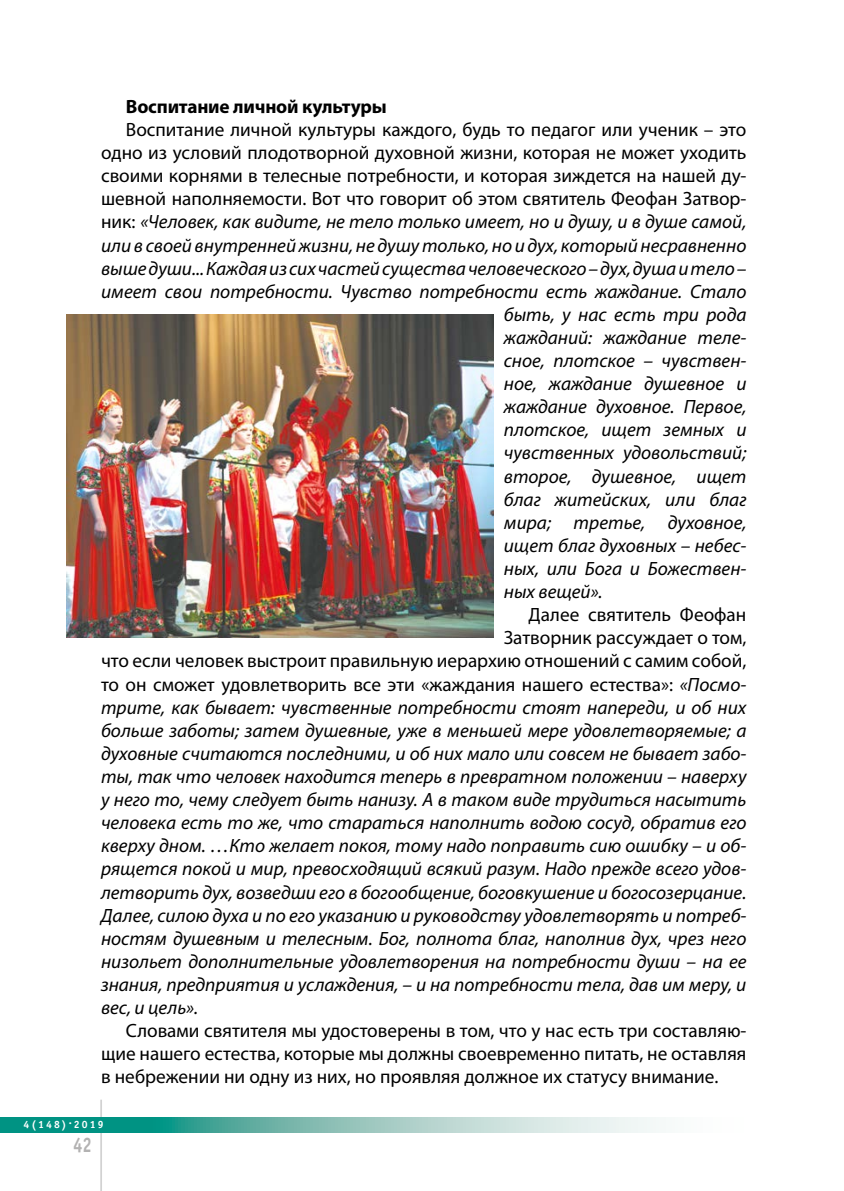
<style>
.page{position:relative;width:844px;height:1191px;background:#fff}
.page>*{position:absolute;margin:0;border:0;box-sizing:border-box;transform-origin:0 0}
.t1{font:700 21px "Officina Sans C";color:#b3b2b2;scale:.8 1}
.t2{font:italic 19.25px "Myriad Pro";color:#000}
.t3{font:19.25px/23.1px "Myriad Pro";color:#000;text-align:justify}
.t4{font:700 19.25px "Myriad Pro";letter-spacing:-.01em;color:#000}
.t5{font:700 10.5px "Officina Sans C";letter-spacing:.2em;color:#fff}
.s1{font-style:normal}
.s2{font-style:italic}
</style>
<div class="page">
<div style="left:409px;top:1077px;width:50px;height:40px;border:1px solid #fff;border-radius:50%"></div>
<hr style="left:100px;top:1099px;width:2px;height:92px;background:#d2d2d2">
<svg style="left:0;top:1117px;width:659px;height:1px"></svg>
<svg style="left:0;top:1118px;width:659px;height:14px;background:#79beb5"></svg>
<img style="left:66px;top:314px;width:427px;height:324px">
<p class="t4" style="left:126px;top:94px;width:262px">Воспитание личной культуры</p>
<p class="t3" style="left:126px;top:118px;width:622px">Воспитание личной культуры каждого, будь то педагог или ученик – это</p>
<p class="t3" style="left:101px;top:141px;width:646px">одно из условий плодотворной духовной жизни, которая не может уходить</p>
<p class="t3" style="left:101px;top:164px;width:646px">своими корнями в телесные потребности, и которая зиждется на нашей ду-</p>
<p class="t3" style="left:101px;top:187px;width:646px">шевной наполняемости. Вот что говорит об этом святитель Феофан Затвор-</p>
<p class="t2" style="left:101px;top:210px;width:646px"><span class="s1">ник:</span> «Человек, как видите, не тело только имеет, но и душу, и в душе самой,</p>
<p class="t2" style="left:101px;top:233px;width:646px">или в своей внутренней жизни, не душу только, но и дух, который несравненно</p>
<p class="t2" style="left:101px;top:256px;width:646px">выше души... Каждая из сих частей существа человеческого – дух, душа и тело –</p>
<p class="t2" style="left:101px;top:279px;width:646px">имеет свои потребности. Чувство потребности есть жаждание. Стало</p>
<p class="t2" style="left:503px;top:302px;width:244px">быть, у нас есть три рода</p>
<p class="t2" style="left:503px;top:325px;width:244px">жажданий: жаждание теле-</p>
<p class="t2" style="left:503px;top:349px;width:244px">сное, плотское – чувствен-</p>
<p class="t2" style="left:503px;top:372px;width:244px">ное, жаждание душевное и</p>
<p class="t2" style="left:503px;top:395px;width:244px">жаждание духовное. Первое,</p>
<p class="t2" style="left:503px;top:418px;width:244px">плотское, ищет земных и</p>
<p class="t2" style="left:503px;top:441px;width:244px">чувственных удовольствий;</p>
<p class="t2" style="left:503px;top:464px;width:244px">второе, душевное, ищет</p>
<p class="t2" style="left:503px;top:487px;width:244px">благ житейских, или благ</p>
<p class="t2" style="left:503px;top:510px;width:244px">мира; третье, духовное,</p>
<p class="t2" style="left:503px;top:533px;width:244px">ищет благ духовных – небес-</p>
<p class="t2" style="left:503px;top:556px;width:244px">ных, или Бога и Божествен-</p>
<p class="t2" style="left:503px;top:580px;width:100px">ных вещей».</p>
<p class="t3" style="left:528px;top:603px;width:219px">Далее святитель Феофан</p>
<p class="t3" style="left:503px;top:626px;width:244px">Затворник рассуждает о том,</p>
<p class="t3" style="left:101px;top:649px;width:646px">что если человек выстроит правильную иерархию отношений с самим собой,</p>
<p class="t3" style="left:101px;top:672px;width:646px">то он сможет удовлетворить все эти «жаждания нашего естества»: <span class="s2">«Посмо-</span></p>
<p class="t2" style="left:101px;top:695px;width:646px">трите, как бывает: чувственные потребности стоят напереди, и об них</p>
<p class="t2" style="left:101px;top:718px;width:646px">больше заботы; затем душевные, уже в меньшей мере удовлетворяемые; а</p>
<p class="t2" style="left:101px;top:741px;width:646px">духовные считаются последними, и об них мало или совсем не бывает забо-</p>
<p class="t2" style="left:101px;top:764px;width:646px">ты, так что человек находится теперь в превратном положении – наверху</p>
<p class="t2" style="left:101px;top:787px;width:646px">у него то, чему следует быть нанизу. А в таком виде трудиться насытить</p>
<p class="t2" style="left:101px;top:811px;width:646px">человека есть то же, что стараться наполнить водою сосуд, обратив его</p>
<p class="t2" style="left:101px;top:834px;width:646px">кверху дном. …Кто желает покоя, тому надо поправить сию ошибку – и об-</p>
<p class="t2" style="left:101px;top:857px;width:646px">рящется покой и мир, превосходящий всякий разум. Надо прежде всего удов-</p>
<p class="t2" style="left:101px;top:880px;width:646px">летворить дух, возведши его в богообщение, боговкушение и богосозерцание.</p>
<p class="t2" style="left:101px;top:903px;width:646px">Далее, силою духа и по его указанию и руководству удовлетворять и потреб-</p>
<p class="t2" style="left:101px;top:926px;width:646px">ностям душевным и телесным. Бог, полнота благ, наполнив дух, чрез него</p>
<p class="t2" style="left:101px;top:949px;width:646px">низольет дополнительные удовлетворения на потребности души – на ее</p>
<p class="t2" style="left:101px;top:972px;width:646px">знания, предприятия и услаждения, – и на потребности тела, дав им меру, и</p>
<p class="t2" style="left:101px;top:995px;width:99px">вес, и цель».</p>
<p class="t3" style="left:101px;top:1019px;width:646px;text-indent:25px">Словами святителя мы удостоверены в том, что у нас есть три составляю&shy;щие нашего естества, которые мы должны своевременно питать, не оставляя в небрежении ни одну из них, но проявляя должное их статусу внимание.</p>
<p class="t5" style="left:24px;top:1119px;width:82px">4(148).2019</p>
<p class="t5" style="left:69px;top:1114px;width:5px">.</p>
<p class="t1" style="left:73px;top:1132px;width:25px">42</p>
</div>
